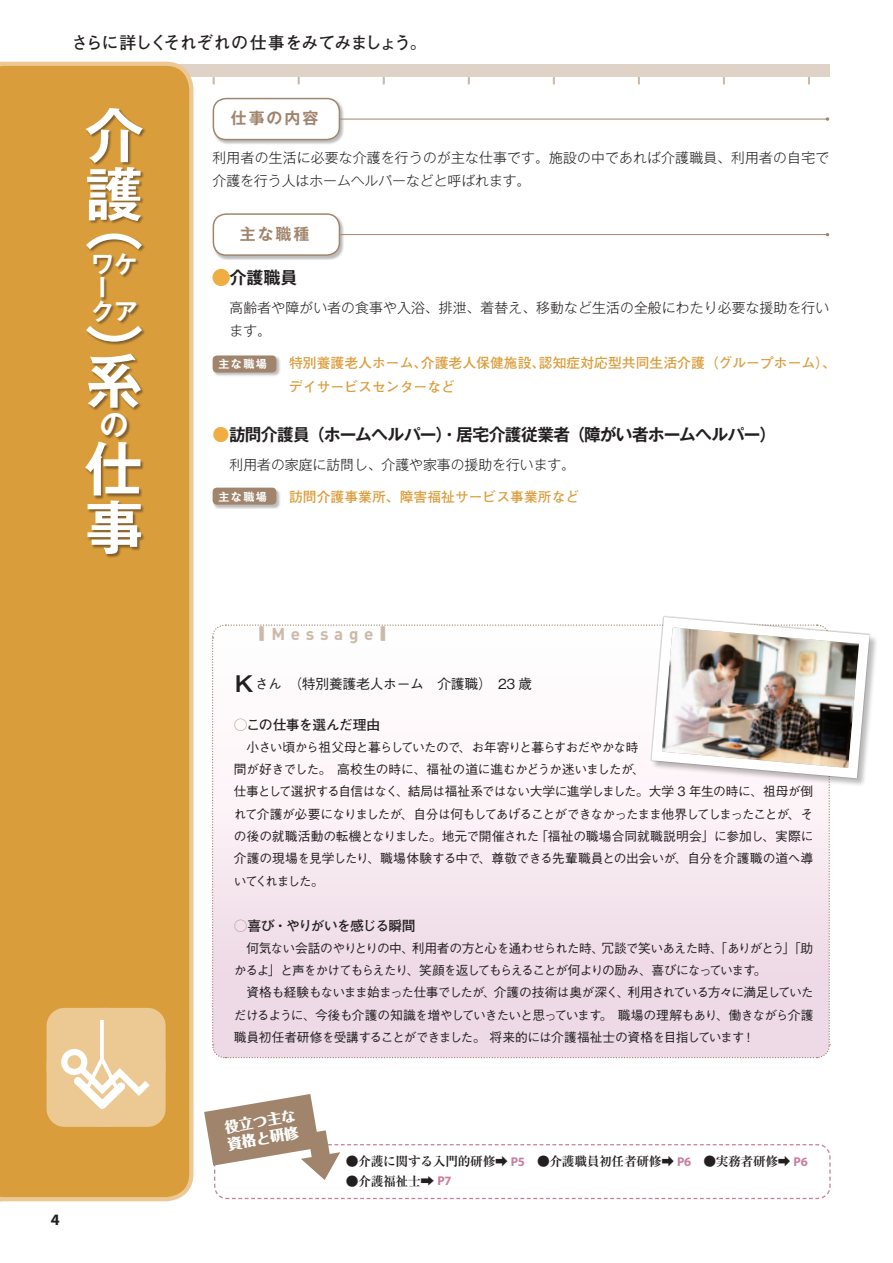
<style>
.page{position:relative;width:893px;height:1263px;background:#fff}
.page>*{position:absolute;margin:0;border:0;box-sizing:border-box;transform-origin:0 0}
.t1{font:700 58.5px/58.5px "Gothic MB101 Pro De";color:#fff}
.t2{font:700 29.25px "Gothic MB101 Pro De";color:#fff}
.t3{font:700 23.4px/23.4px "Gothic MB101 Pro De";color:#fff}
.t4{font:700 16.95px "Gothic MB101 Pro De";letter-spacing:-.035em;color:#231f20}
.t5{font:700 16.95px "Futo Go B101 Pro";letter-spacing:-.045em;color:#231f20}
.t6{font:700 16.95px "DIN Pro";letter-spacing:.335em;color:#cbbaaa}
.t7{font:700 15.9px "Gothic MB101 Pro De";letter-spacing:.125em;color:#a0856c}
.t8{font:700 15.9px "Myriad Pro";color:#231f20}
.t9{font:800 14.4px/17.2px "Folk Pro";color:#fff}
.t10{font:300 13.8px/23.4px "Gothic MB101 Pro";letter-spacing:.01em;color:#231f20}
.t11{font:700 13.8px/23.4px "Futo Go B101 Pro";color:#da9d3b}
.t12{font:500 13.8px "Gothic BBB Pro";letter-spacing:-.02em;color:#231f20}
.t13{font:700 13.8px "Futo Go B101 Pro";letter-spacing:-.07em;color:#231f20}
.t14{font:700 13.8px "Futo Go B101 Pro";letter-spacing:-.05em;color:#231f20}
.t15{font:500 12.75px/22.4px "Gothic BBB Pro";letter-spacing:-.055em;color:#231f20}
.t16{font:700 12.75px "Ryumin Pro";letter-spacing:-.025em;color:#231f20}
.t17{font:700 11.1px "Gothic MB101 Pro De";letter-spacing:.125em;color:#fff}
.s1{color:#f0ad41}
.s2{font-family:"Futo Go B101 Pro"}
.s3{font-family:"Gothic MB101 Pro De";font-weight:700;font-size:21.3px}
.s4{font-family:"Koz Min Pro";font-weight:400;color:#a0856c}
.s5{font-family:"Myriad Pro";color:#c97da0}
.s6{font-family:"Koz Min Pro";font-weight:400;font-size:13.8px}
</style>
<div class="page">
<svg style="left:213px;top:78px;width:2px;height:6px"></svg>
<svg style="left:298px;top:78px;width:2px;height:6px"></svg>
<svg style="left:383px;top:78px;width:2px;height:6px"></svg>
<svg style="left:468px;top:78px;width:2px;height:6px"></svg>
<svg style="left:553px;top:78px;width:2px;height:6px"></svg>
<svg style="left:638px;top:78px;width:2px;height:6px"></svg>
<svg style="left:723px;top:78px;width:2px;height:6px"></svg>
<svg style="left:808px;top:78px;width:2px;height:6px"></svg>
<div style="left:0;top:64px;width:829px;height:13px;background:#dfd2c7"></div>
<div style="left:0;top:61px;width:194px;height:1141px;background:#da9d3b"></div>
<div style="left:212px;top:98px;width:132px;height:47px;background:#231f20;opacity:.3"></div>
<div style="left:213px;top:99px;width:126px;height:41px;background:#fff;border-radius:13px"></div>
<div style="left:213px;top:98px;width:127px;height:42px;border:2px solid #a0856c;border-radius:13px"></div>
<div style="left:212px;top:269px;width:18px;height:17px;border:2px solid #f0ad41;border-radius:50%"></div>
<div style="left:212px;top:213px;width:132px;height:47px;background:#231f20;opacity:.3"></div>
<div style="left:213px;top:214px;width:126px;height:41px;background:#fff;border-radius:13px"></div>
<div style="left:213px;top:213px;width:127px;height:43px;border:2px solid #a0856c;border-radius:13px"></div>
<div style="left:212px;top:355px;width:69px;height:22px;background:#231f20;opacity:.3"></div>
<div style="left:213px;top:355px;width:63px;height:17px;background:#a0856c;border-radius:4px"></div>
<div style="left:212px;top:487px;width:69px;height:22px;background:#231f20;opacity:.3"></div>
<div style="left:213px;top:488px;width:63px;height:17px;background:#a0856c;border-radius:4px"></div>
<hr style="left:340px;top:119px;width:487px;height:1px;background:#a0856c">
<hr style="left:340px;top:234px;width:487px;height:1px;background:#a0856c">
<svg style="left:212px;top:616px;width:663px;height:443px"></svg>
<svg style="left:47px;top:1008px;width:119px;height:119px"></svg>
<svg style="left:204px;top:1094px;width:627px;height:106px"></svg>
<div style="left:85px;top:108px;width:62px;height:450px;background:#231f20;opacity:.5"></div>
<h3 class="t5" style="left:71px;top:29px;width:357px">さらに詳しくそれぞれの仕事をみてみましょう。</h3>
<h1 class="t1" style="left:85px;top:99px;width:59px">介護</h1>
<h1 class="t1" style="left:85px;top:187px;width:59px">（</h1>
<h3 class="t3" style="left:91px;top:250px;width:48px">ワケー<br>クア</h3>
<h1 class="t1" style="left:85px;top:315px;width:59px">）</h1>
<h1 class="t1" style="left:85px;top:345px;width:58px">系</h1>
<h2 class="t2" style="left:99px;top:401px;width:29px">の</h2>
<h1 class="t1" style="left:85px;top:432px;width:58px">仕事</h1>
<p class="t7" style="left:231px;top:105px;width:89px">仕事の内容</p>
<p class="t10" style="left:213px;top:144px;width:618px">利用者の生活に必要な介護を行うのが主な仕事です。施設の中であれば介護職員、利用者の自宅で介護を行う人はホームヘルパーなどと呼ばれます。</p>
<p class="t7" style="left:240px;top:220px;width:71px">主な職種</p>
<h3 class="t4" style="left:213px;top:263px;width:87px"><span class="s1">●</span>介護職員</h3>
<p class="t10" style="left:230px;top:294px;width:601px">高齢者や障がい者の食事や入浴、排泄、着替え、移動など生活の全般にわたり必要な援助を行います。</p>
<p class="t11" style="left:289px;top:350px;width:548px">特別養護老人ホーム、介護老人保健施設、認知症対応型共同生活介護（グループホーム）、デイサービスセンターなど</p>
<h3 class="t4" style="left:213px;top:421px;width:565px"><span class="s1">●</span>訪問介護員（ホームヘルパー）・居宅介護従業者（障がい者ホームヘルパー）</h3>
<p class="t10" style="left:230px;top:451px;width:347px">利用者の家庭に訪問し、介護や家事の援助を行います。</p>
<p class="t11" style="left:289px;top:484px;width:292px">訪問介護事業所、障害福祉サービス事業所など</p>
<p class="t17" style="left:218px;top:355px;width:50px">主な職場</p>
<p class="t17" style="left:218px;top:487px;width:50px">主な職場</p>
<p class="t8" style="left:51px;top:1209px;width:10px">4</p>
<h3 class="t6" style="left:259px;top:622px;width:128px"><span class="s2">■</span> Message<span class="s2">■</span></h3>
<p class="t12" style="left:234px;top:673px;width:300px"><span class="s3">Ｋ</span>さん　（特別養護老人ホーム　介護職）　23 歳</p>
<p class="t14" style="left:234px;top:714px;width:148px"><span class="s4">○</span>この仕事を選んだ理由</p>
<p class="t15" style="left:234px;top:734px;width:581px">　小さい頃から祖父母と暮らしていたので、お年寄りと暮らすおだやかな時<br>間が好きでした。 高校生の時に、福祉の道に進むかどうか迷いましたが、<br>仕事として選択する自信はなく、結局は福祉系ではない大学に進学しました。大学 3 年生の時に、祖母が倒れて介護が必要になりましたが、自分は何もしてあげることができなかったまま他界してしまったことが、その後の就職活動の転機となりました。地元で開催された「福祉の職場合同就職説明会」に参加し、実際に介護の現場を見学したり、職場体験する中で、尊敬できる先輩職員との出会いが、自分を介護職の道へ導いてくれました。</p>
<p class="t13" style="left:234px;top:915px;width:183px"><span class="s4">○</span>喜び・やりがいを感じる瞬間</p>
<p class="t15" style="left:234px;top:935px;width:581px">　何気ない会話のやりとりの中、利用者の方と心を通わせられた時、冗談で笑いあえた時、「ありがとう」「助かるよ」と声をかけてもらえたり、笑顔を返してもらえることが何よりの励み、喜びになっています。<br>　資格も経験もないまま始まった仕事でしたが、介護の技術は奥が深く、利用されている方々に満足していただけるように、今後も介護の知識を増やしていきたいと思っています。 職場の理解もあり、働きながら介護職員初任者研修を受講することができました。 将来的には介護福祉士の資格を目指しています！</p>
<p class="t9" style="left:223px;top:1117px;width:73px;rotate:-10deg">役立つ主な資格と研修</p>
<p class="t16" style="left:346px;top:1151px;width:463px">●介護に関する入門的研修➡ <span class="s5">P5</span> ●介護職員初任者研修➡ <span class="s5">P6</span> ●実務者研修➡ <span class="s5">P6</span></p>
<p class="t16" style="left:346px;top:1171px;width:107px">●介護福祉士<span class="s6">➡</span> <span class="s5">P7</span></p>
</div>
